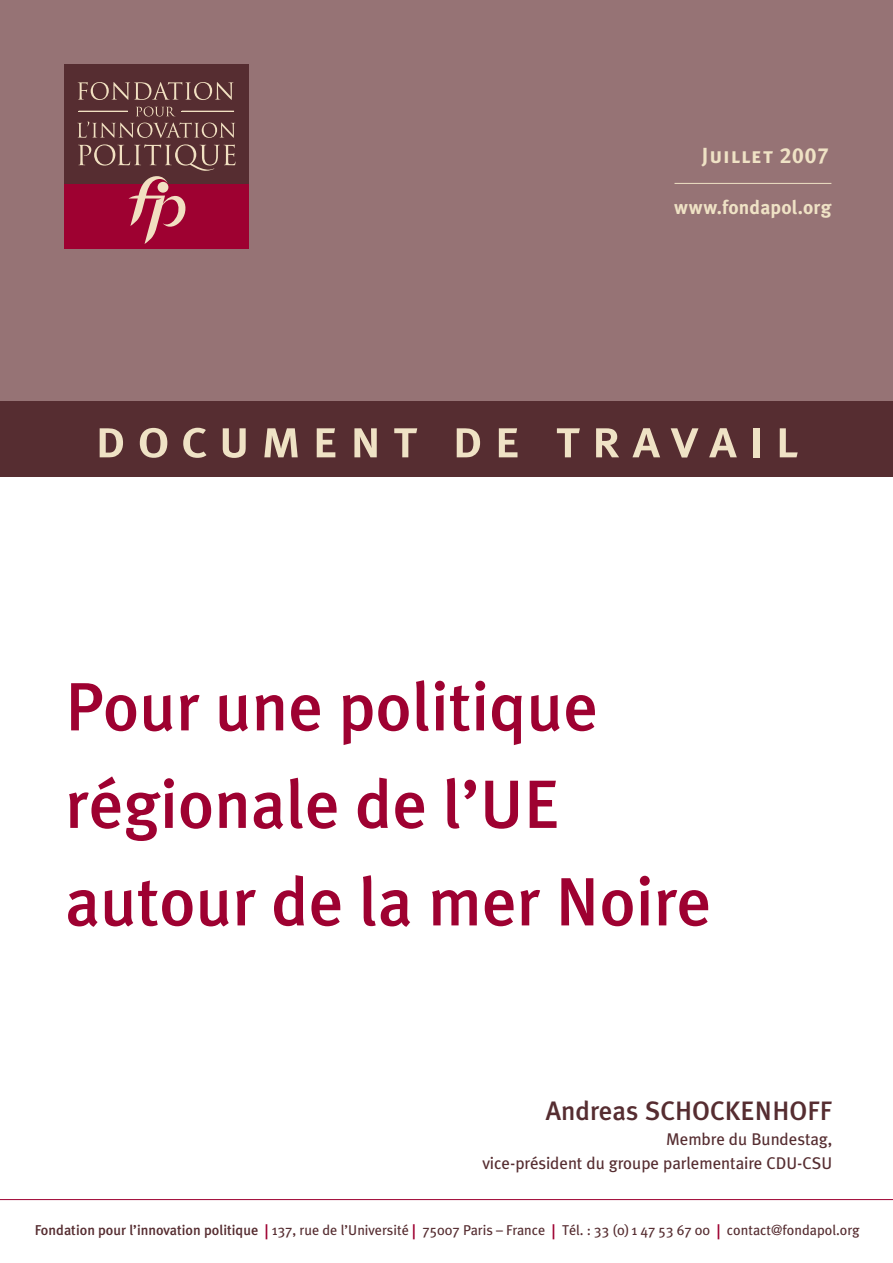
<style>
.page{position:relative;width:893px;height:1263px;background:#fff}
.page>*{position:absolute;margin:0;border:0;box-sizing:border-box;transform-origin:0 0}
.t1{font:500 68.25px/97.5px "Meta Plus";color:#9e0131}
.t2{font:54.75px "Meta Plus Medium Caps";letter-spacing:.2em;color:#efe2c5}
.t3{font:500 26.7px "Meta Plus";color:#562d31}
.t4{font:21.75px "Meta Plus Bold Caps";letter-spacing:.04em;color:#efe2c5}
.t5{font:700 19.35px "Meta Plus";letter-spacing:.01em;color:#efe2c5}
.t6{font:16.95px/24.3px "Meta Plus";letter-spacing:-.005em;color:#562d31;text-align:right}
.t7{font:14.25px "Meta Plus";color:#562d31}
.s1{font-weight:500}
.s2{font-size:19.5px;color:#9e0131}
</style>
<div class="page">
<div style="left:0;top:0;width:893px;height:476px;background:#967375"></div>
<div style="left:64px;top:183px;width:185px;height:66px;background:#9e0131"></div>
<div style="left:64px;top:64px;width:185px;height:119px;background:#562d31"></div>
<svg style="left:78px;top:82px;width:155px;height:18px"></svg>
<svg style="left:77px;top:107px;width:158px;height:31px"></svg>
<hr style="left:79px;top:111px;width:49px;height:1px;background:#f1e0c1">
<hr style="left:182px;top:111px;width:52px;height:1px;background:#f1e0c1">
<svg style="left:78px;top:144px;width:158px;height:100px"></svg>
<div style="left:0;top:401px;width:893px;height:75px;background:#562d31"></div>
<hr style="left:674px;top:183px;width:157px;height:1px;background:#efe2c5">
<hr style="left:0;top:1199px;width:893px;height:1px;background:#9e0131">
<h3 class="t4" style="left:702px;top:143px;width:129px">Juillet 2007</h3>
<h3 class="t5" style="left:674px;top:196px;width:159px">www.fondapol.org</h3>
<h2 class="t2" style="left:95px;top:407px;width:705px">document de travail</h2>
<h1 class="t1" style="left:65px;top:657px;width:648px">Pour une politique régionale de l’UE autour de la mer Noire</h1>
<h3 class="t3" style="left:546px;top:1096px;width:288px">Andreas Schocken hoff</h3>
<p class="t6" style="left:482px;top:1126px;width:352px">Membre du Bundestag,<br>vice-président du groupe parlementaire CDU-CSU</p>
<p class="t7" style="left:35px;top:1221px;width:826px"><span class="s1">Fondation pour l’innovation politique</span> <span class="s2">|</span> 137, rue de l’Université <span class="s2">|</span> 75007 Paris – France <span class="s2">|</span> Tél. : 33 (0) 1 47 53 67 00 <span class="s2">|</span> contact@fondapol.org</p>
</div>
